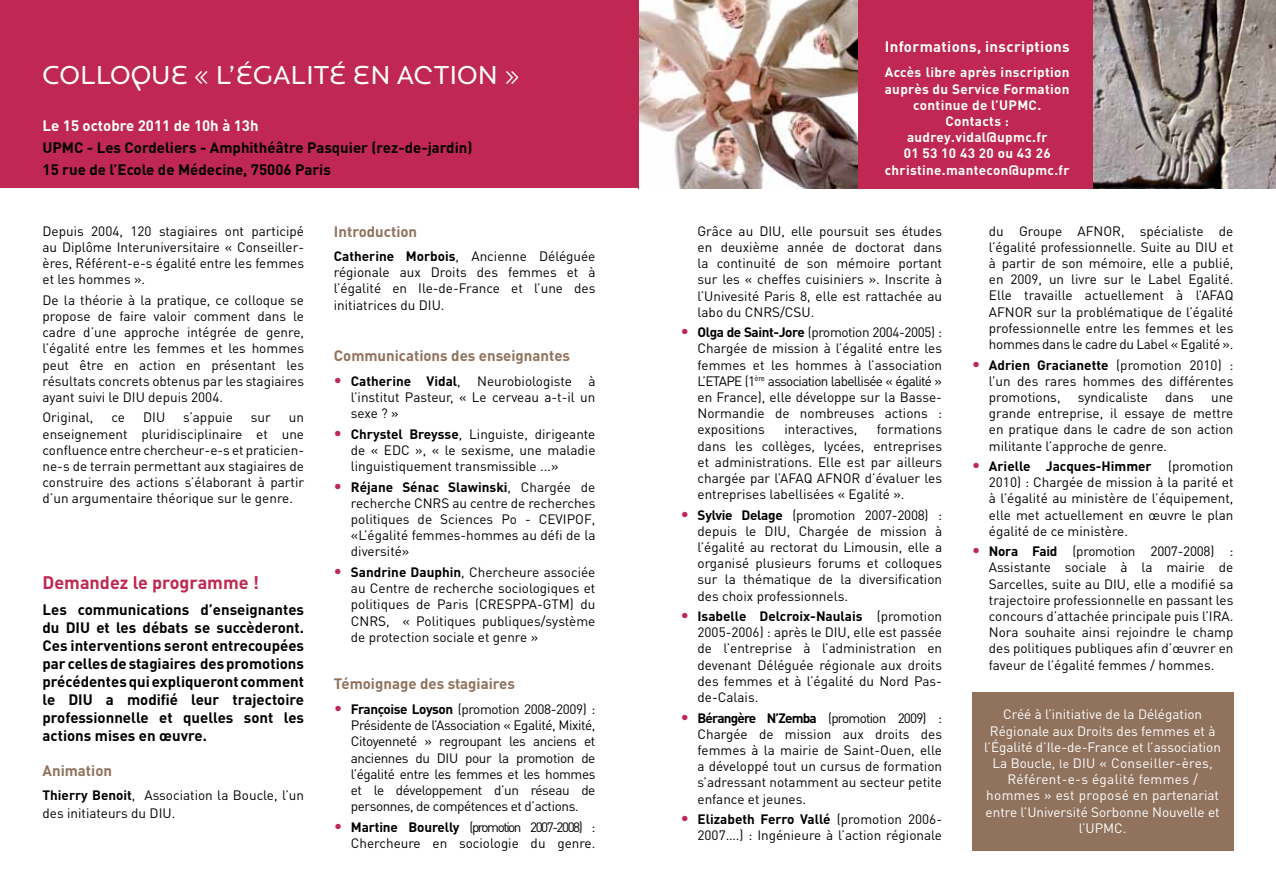
<style>
.page{position:relative;width:1276px;height:893px;background:#fff}
.page>*{position:absolute;margin:0;border:0;box-sizing:border-box;transform-origin:0 0}
.t1{font:27px "Locator Display";color:#fff}
.t2{font:700 18px "DINOT";color:#c02752}
.t3{font:700 15px/18px "DINOT";color:#000;text-align:justify}
.t4{font:700 15px "DINOT";color:#90725d}
.t5{font:700 15px "DINOT";letter-spacing:.025em;color:#fff}
.t6{font:700 15px "DINOT";color:#fff}
.t7{font:13.5px/16.2px "DINOT";color:#000;text-align:justify}
.t8{font:13.5px/16.2px "DINOT";color:#fff;text-align:center}
.t9{font:700 13.5px/16.2px "DINOT";letter-spacing:.025em;color:#fff;text-align:center}
.s1{font-weight:700}
.s2{font-weight:700;font-size:16.5px;color:#c02752}
.s3{font-size:16.5px;color:#c02752}
.s4{font-size:12px}
</style>
<div class="page">
<div style="left:0;top:0;width:643px;height:188px;background:#c02752"></div>
<div style="left:638px;top:0;width:638px;height:188px;background:#c02752"></div>
<img style="left:639px;top:0;width:218px;height:188px">
<img style="left:1093px;top:0;width:183px;height:188px">
<div style="left:972px;top:692px;width:261px;height:158px;background:#90725d"></div>
<h1 class="t1" style="left:43px;top:61px;width:478px">COLLOQUE « L’ÉGALITÉ EN ACTION »</h1>
<p class="t6" style="left:43px;top:115px;width:218px">Le 15 octobre 2011 de 10h à 13h</p>
<p class="t3" style="left:43px;top:136px;width:431px;line-height:22.2px">UPMC - Les Cordeliers - Amphithéâtre Pasquier (rez-de-jardin)<br>15 rue de l’Ecole de Médecine, 75006 Paris</p>
<p class="t7" style="left:43px;top:222px;width:263px">Depuis 2004, 120 stagiaires ont participé au Diplôme Interuniversitaire « Conseiller&shy;ères, Référent-e-s égalité entre les femmes et les hommes ».</p>
<p class="t7" style="left:43px;top:291px;width:263px">De la théorie à la pratique, ce colloque se propose de faire valoir comment dans le cadre d’une approche intégrée de genre, l’égalité entre les femmes et les hommes peut être en action en présentant les résultats concrets obtenus par les stagiaires ayant suivi le DIU depuis 2004.</p>
<p class="t7" style="left:43px;top:409px;width:52px">Original,</p>
<p class="t7" style="left:111px;top:409px;width:15px">ce</p>
<p class="t7" style="left:143px;top:409px;width:24px">DIU</p>
<p class="t7" style="left:183px;top:409px;width:51px">s’appuie</p>
<p class="t7" style="left:251px;top:409px;width:21px">sur</p>
<p class="t7" style="left:43px;top:409px;width:263px;text-indent:246px">un enseignement pluridisciplinaire et une confluence entre chercheur-e-s et praticien&shy;ne-s de terrain permettant aux stagiaires de construire des actions s’élaborant à partir d’un argumentaire théorique sur le genre.</p>
<h2 class="t2" style="left:43px;top:570px;width:218px">Demandez le programme !</h2>
<p class="t3" style="left:43px;top:600px;width:263px">Les communications d’enseignantes du DIU et les débats se succèderont.<br>Ces interventions seront entrecoupées par celles de stagiaires des promotions précédentes qui expliqueront comment le DIU a modifié leur trajectoire professionnelle et quelles sont les actions mises en œuvre.</p>
<p class="t4" style="left:43px;top:760px;width:71px">Animation</p>
<p class="t7" style="left:43px;top:786px;width:263px;line-height:18px"><span class="s1">Thierry Benoit</span>, Association la Boucle, l’un des initiateurs du DIU.</p>
<p class="t4" style="left:334px;top:221px;width:85px">Introduction</p>
<p class="t7" style="left:334px;top:247px;width:263px"><span class="s1">Catherine Morbois</span>, Ancienne Déléguée régionale aux Droits des femmes et à l’égalité en Ile-de-France et l’une des initiatrices du DIU.</p>
<p class="t4" style="left:334px;top:346px;width:238px">Communications des enseignantes</p>
<p class="t7" style="left:351px;top:372px;width:246px;text-indent:-17px"><span class="s2">•</span> <span class="s1">Catherine Vidal</span>, Neurobiologiste à l’institut Pasteur, « Le cerveau a-t-il un sexe ? »</p>
<p class="t7" style="left:351px;top:425px;width:246px;text-indent:-17px"><span class="s2">•</span> <span class="s1">Chrystel Breysse</span>, Linguiste, dirigeante de « EDC », « le sexisme, une maladie linguistiquement transmissible ...»</p>
<p class="t7" style="left:351px;top:478px;width:246px;text-indent:-17px"><span class="s2">•</span> <span class="s1">Réjane Sénac Slawinski</span>, Chargée de recherche CNRS au centre de recherches politiques de Sciences Po - CEVIPOF, «L’égalité femmes-hommes au défi de la diversité»</p>
<p class="t7" style="left:351px;top:563px;width:246px;text-indent:-17px"><span class="s2">•</span> <span class="s1">Sandrine Dauphin</span>, Chercheure associée au Centre de recherche sociologiques et politiques de Paris (CRESPPA-GTM) du CNRS, « Politiques publiques/système de protection sociale et genre »</p>
<p class="t4" style="left:334px;top:674px;width:183px">Témoignage des stagiaires</p>
<p class="t7" style="left:351px;top:700px;width:246px;text-indent:-17px"><span class="s3">•</span> <span class="s1">Françoise Loyson</span> (promotion 2008-2009) :<br>Présidente de l’Association « Egalité, Mixité, Citoyenneté » regroupant les anciens et anciennes du DIU pour la promotion de l’égalité entre les femmes et les hommes et le développement d’un réseau de personnes, de compétences et d’actions.</p>
<p class="t7" style="left:334px;top:818px;width:263px;text-align:right"><span class="s3">•</span> <span class="s1">Martine Bourelly</span> (promotion 2007-2008) :<br>Chercheure en sociologie du genre.</p>
<p class="t5" style="left:884px;top:37px;width:186px">Informations, inscriptions</p>
<p class="t9" style="left:884px;top:64px;width:186px">Accès libre après inscription auprès du Service Formation continue de l’UPMC.<br>Contacts : audrey.vidal@upmc.fr<br>01 53 10 43 20 ou 43 26 christine.mantecon@upmc.fr</p>
<p class="t7" style="left:697px;top:222px;width:246px">Grâce au DIU, elle poursuit ses études en deuxième année de doctorat dans la continuité de son mémoire portant sur les « cheffes cuisiniers ». Inscrite à l’Univesité Paris 8, elle est rattachée au labo du CNRS/CSU.</p>
<p class="t7" style="left:697px;top:324px;width:246px;text-indent:-17px"><span class="s3">•</span> <span class="s1">Olga de Saint-Jore</span> (promotion 2004-2005) :<br>Chargée de mission à l’égalité entre les femmes et les hommes à l’association L’ETAPE (1<sup>ère</sup> association labellisée « égalité » en France), elle développe sur la Basse-Normandie de nombreuses actions : expositions</p>
<p class="t7" style="left:697px;top:421px;width:246px;text-indent:179px">formations dans les collèges, lycées, entreprises et administrations. Elle est par ailleurs chargée par l’AFAQ AFNOR d’évaluer les entreprises labellisées « Egalité ».</p>
<p class="t7" style="left:697px;top:506px;width:246px;text-indent:-17px"><span class="s3">•</span> <span class="s1">Sylvie Delage</span> (promotion 2007-2008) : depuis le DIU, Chargée de mission à l’égalité au rectorat du Limousin, elle a organisé plusieurs forums et colloques sur la thématique de la diversification des choix professionnels.</p>
<p class="t7" style="left:697px;top:607px;width:246px;text-indent:-17px"><span class="s3">•</span> <span class="s1">Isabelle Delcroix-Naulais</span> (promotion 2005-2006) : après le DIU, elle est passée de l’entreprise à l’administration en devenant Déléguée régionale aux droits des femmes et à l’égalité du Nord Pas&shy;de-Calais.</p>
<p class="t7" style="left:697px;top:709px;width:246px;text-indent:-17px"><span class="s3">•</span> <span class="s1">Bérangère N’Zemba</span> (promotion 2009) :<br>Chargée de mission aux droits des femmes à la mairie de Saint-Ouen, elle a développé tout un cursus de formation s’adressant notamment au secteur petite enfance et jeunes.</p>
<p class="t7" style="left:680px;top:810px;width:263px;text-align:right"><span class="s3">•</span> <span class="s1">Elizabeth Ferro Vallé</span> (promotion 2006-<br>2007….) : Ingénieure à l’action régionale</p>
<p class="t7" style="left:784px;top:421px;width:75px">interactives,</p>
<p class="t7" style="left:989px;top:222px;width:246px">du Groupe AFNOR, spécialiste de l’égalité professionnelle. Suite au DIU et à partir de son mémoire, elle a publié, en 2009, un livre sur le Label Egalité.<br>Elle travaille actuellement à l’AFAQ AFNOR sur la problématique de l’égalité professionnelle entre les femmes et les hommes dans le cadre du Label « Egalité ».</p>
<p class="t7" style="left:989px;top:356px;width:246px;text-indent:-17px"><span class="s3">•</span> <span class="s1">Adrien Gracianette</span> (promotion 2010) : l’un des rares hommes des différentes promotions,</p>
<p class="t7" style="left:1077px;top:388px;width:72px">syndicaliste</p>
<p class="t7" style="left:1165px;top:388px;width:30px">dans</p>
<p class="t7" style="left:989px;top:388px;width:246px;text-indent:222px">une grande entreprise, il essaye de mettre en pratique dans le cadre de son action militante l’approche de genre.</p>
<p class="t7" style="left:989px;top:457px;width:246px;text-indent:-17px"><span class="s3">•</span> <span class="s1">Arielle Jacques-Himmer</span> (promotion 2010) : Chargée de mission à la parité et à l’égalité au ministère de l’équipement, elle met actuellement en œuvre le plan égalité de ce ministère.</p>
<p class="t7" style="left:989px;top:543px;width:246px;text-indent:-17px"><span class="s3">•</span> <span class="s1">Nora Faid</span> (promotion 2007-2008) :<br>Assistante sociale à la mairie de Sarcelles, suite au DIU, elle a modifié sa trajectoire professionnelle en passant les concours d’attachée principale puis l’IRA.<br>Nora souhaite ainsi rejoindre le champ des politiques publiques afin d’œuvrer en faveur de l’égalité femmes / hommes.</p>
<p class="t8" style="left:984px;top:706px;width:238px">Créé à l’initiative de la Délégation Régionale aux Droits des femmes et à l’Égalité d’Ile-de-France et l’association La Boucle, <span class="s4">le</span> DIU « Conseiller-ères, Référent-e-s égalité femmes / hommes » est proposé en partenariat entre l’Université Sorbonne Nouvelle et l’UPMC.</p>
</div>
